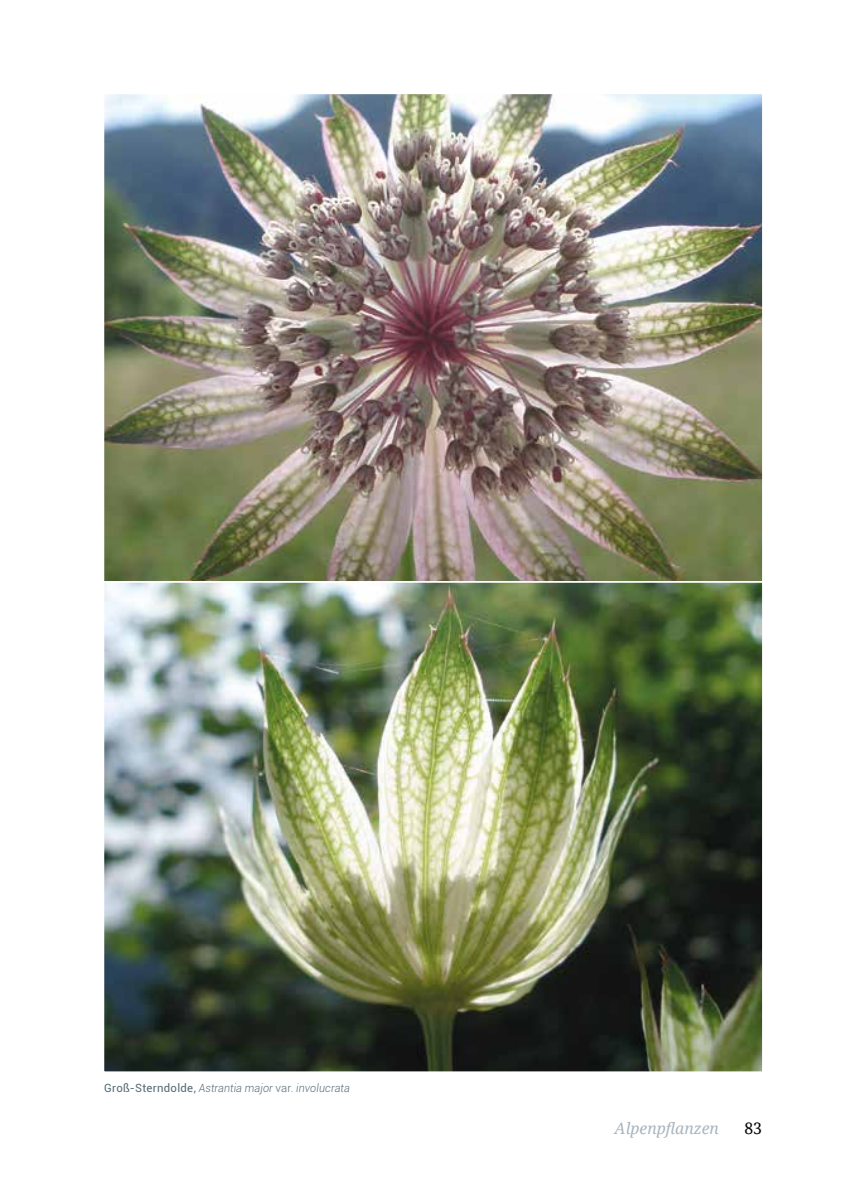
<style>
.page{position:relative;width:844px;height:1191px;background:#fff}
.page>*{position:absolute;margin:0;border:0;box-sizing:border-box;transform-origin:0 0}
.t1{font:italic 15.75px "Noto Serif";color:#a9b5bf}
.t2{font:15.75px "Noto Serif";color:#000}
.t3{font:italic 300 11.38px "Roboto";letter-spacing:.01em;color:#546974;scale:.95 1}
.s1{font-weight:400;font-style:normal}
.s2{font-style:normal}
</style>
<div class="page">
<img style="left:104px;top:94px;width:659px;height:486px">
<img style="left:104px;top:580px;width:659px;height:492px">
<p class="t3" style="left:104px;top:1080px;width:260px"><span class="s1">Groß-Sterndolde,</span> Astrantia major <span class="s2">var</span>. involucrata</p>
<h1 class="t1" style="left:614px;top:1117px;width:106px">Alpenpflanzen</h1>
<h1 class="t2" style="left:744px;top:1117px;width:19px">83</h1>
</div>
